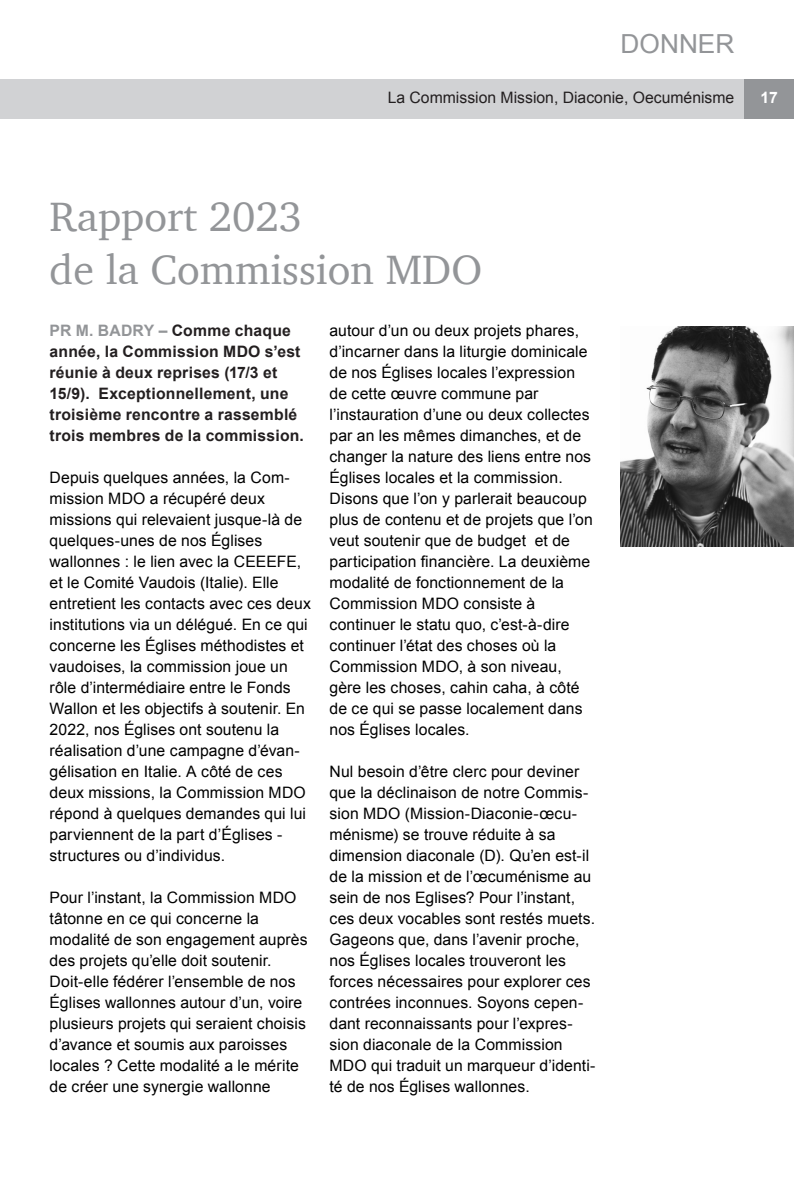
<style>
.page{position:relative;width:794px;height:1191px;background:#fff}
.page>*{position:absolute;margin:0;border:0;box-sizing:border-box;transform-origin:0 0}
.ARTICLE_Titre_2__pet{font:42px "Charter";color:#939598}
.HAUT_DE_PAGE_Titre{font:26.25px "Arial";color:#939598}
.ARTICLE_Texte{font:15.75px/21px "Arial";letter-spacing:.005em;color:#000}
.ARTICLE_Chapeau{font:700 15.75px/21px "Arial";letter-spacing:.015em;color:#231f20}
.HAUT_DE_PAGE_Sous-ti{font:15.75px "Arial";color:#231f20}
.HAUT_DE_PAGE_Numéro{font:700 15.75px "Arial";color:#fff}
.s1{color:#939598}
</style>
<div class="page">
<div style="left:0;top:79px;width:794px;height:40px;background:#d1d2d4"></div>
<div style="left:744px;top:79px;width:50px;height:40px;background:#939598"></div>
<img style="left:620px;top:326px;width:174px;height:221px">
<p class="HAUT_DE_PAGE_Titre" style="left:620px;top:26px;width:115px">DONNER</p>
<p class="HAUT_DE_PAGE_Sous-ti" style="left:388px;top:87px;width:348px">La Commission Mission, Diaconie, Oecuménisme</p>
<p class="HAUT_DE_PAGE_Numéro" style="left:760px;top:87px;width:19px">17</p>
<p class="ARTICLE_Titre_2__pet" style="left:50px;top:180px;width:254px">Rapport 2023</p>
<p class="ARTICLE_Titre_2__pet" style="left:50px;top:233px;width:434px">de la Commission MDO</p>
<p class="ARTICLE_Chapeau" style="left:50px;top:321px;width:256px"><span class="s1">PR M. BADRY –</span> Comme chaque année, la Commission MDO s’est réunie à deux reprises (17/3 et<br>15/9). Exceptionnellement, une troisième rencontre a rassemblé trois membres de la commission.</p>
<p class="ARTICLE_Texte" style="left:50px;top:467px;width:263px">Depuis quelques années, la Com&shy;mission MDO a récupéré deux missions qui relevaient jusque-là de quelques-unes de nos Églises wallonnes : le lien avec la CEEEFE, et le Comité Vaudois (Italie). Elle entretient les contacts avec ces deux institutions via un délégué. En ce qui concerne les Églises méthodistes et vaudoises, la commission joue un rôle d’intermédiaire entre le Fonds Wallon et les objectifs à soutenir. En 2022, nos Églises ont soutenu la réalisation d’une campagne d’évan&shy;gélisation en Italie. A côté de ces deux missions, la Commission MDO répond à quelques demandes qui lui parviennent de la part d’Églises - structures ou d’individus.</p>
<p class="ARTICLE_Texte" style="left:50px;top:887px;width:260px">Pour l’instant, la Commission MDO tâtonne en ce qui concerne la modalité de son engagement auprès des projets qu’elle doit soutenir.<br>Doit-elle fédérer l’ensemble de nos Églises wallonnes autour d’un, voire plusieurs projets qui seraient choisis d’avance et soumis aux paroisses locales ? Cette modalité a le mérite de créer une synergie wallonne</p>
<p class="ARTICLE_Texte" style="left:329px;top:320px;width:265px">autour d’un ou deux projets phares, d’incarner dans la liturgie dominicale de nos Églises locales l’expression de cette œuvre commune par l’instauration d’une ou deux collectes par an les mêmes dimanches, et de changer la nature des liens entre nos Églises locales et la commission.<br>Disons que l’on y parlerait beaucoup plus de contenu et de projets que l’on veut soutenir que de budget et de participation financière. La deuxième modalité de fonctionnement de la Commission MDO consiste à continuer le statu quo, c’est-à-dire continuer l’état des choses où la Commission MDO, à son niveau, gère les choses, cahin caha, à côté de ce qui se passe localement dans nos Églises locales.</p>
<p class="ARTICLE_Texte" style="left:329px;top:761px;width:267px">Nul besoin d’être clerc pour deviner que la déclinaison de notre Commis&shy;sion MDO (Mission-Diaconie-œcu&shy;ménisme) se trouve réduite à sa dimension diaconale (D). Qu’en est-il de la mission et de l’œcuménisme au sein de nos Eglises? Pour l’instant, ces deux vocables sont restés muets.<br>Gageons que, dans l’avenir proche, nos Églises locales trouveront les forces nécessaires pour explorer ces contrées inconnues. Soyons cepen&shy;dant reconnaissants pour l’expres&shy;sion diaconale de la Commission MDO qui traduit un marqueur d’identi&shy;té de nos Églises wallonnes.</p>
</div>
